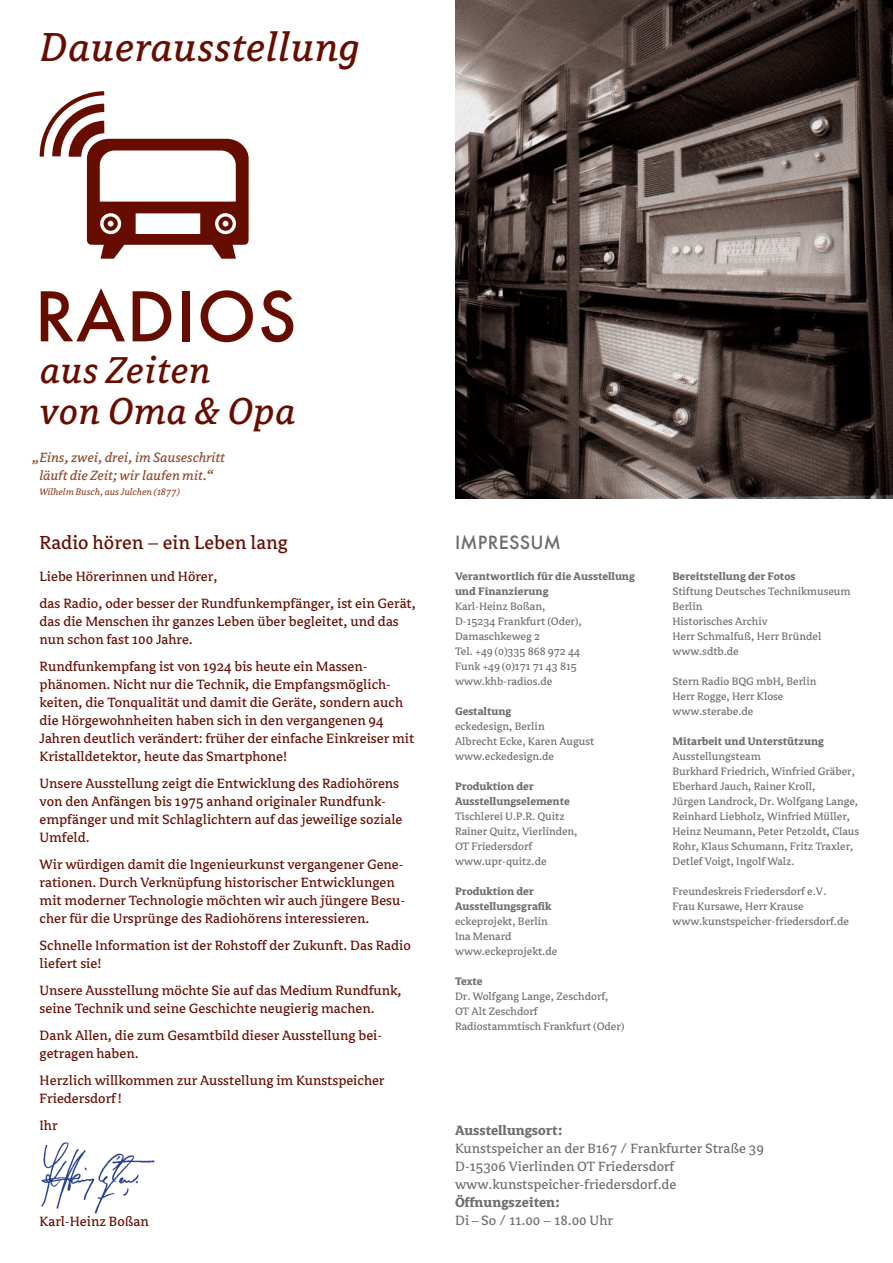
<style>
.page{position:relative;width:893px;height:1263px;background:#fff}
.page>*{position:absolute;margin:0;border:0;box-sizing:border-box;transform-origin:0 0}
.t1{font:500 66.45px "Futura";letter-spacing:.02em;color:#670d00}
.t2{font:italic 45px "Avance Pro";letter-spacing:.015em;color:#670d00}
.t3{font:italic 41.7px "Avance Pro";letter-spacing:.015em;color:#670d00}
.t4{font:21px "Avance";color:#670d00}
.t5{font:500 17.85px "Futura";letter-spacing:.015em;color:#6c6d70}
.t6{font:15px/18px "Avance";color:#670d00}
.t7{font:15px "Avance";color:#6c6d70}
.t8{font:italic 15px/18px "Avance";color:#90482c;text-align:center}
.t9{font:700 15px "Avance";color:#6c6d70}
.t10{font:12px/15px "Avance";color:#6c6d70}
.t11{font:700 12px/15px "Avance";color:#6c6d70}
.t12{font:italic 10.5px "Avance";color:#90482c}
</style>
<div class="page">
<svg style="left:40px;top:91px;width:209px;height:168px"></svg>
<img style="left:455px;top:0;width:438px;height:498px">
<img style="left:41px;top:1142px;width:113px;height:72px">
<p class="t2" style="left:40px;top:23px;width:321px">Dauerausstellung</p>
<p class="t1" style="left:35px;top:271px;width:263px">RADIOS</p>
<p class="t3" style="left:40px;top:347px;width:172px">aus Zeiten</p>
<p class="t3" style="left:40px;top:389px;width:257px">von Oma &amp; Opa</p>
<p class="t8" style="left:32px;top:448px;width:194px">„Eins, zwei, drei, im Sauseschritt läuft die Zeit; wir laufen mit.“</p>
<p class="t12" style="left:39px;top:486px;width:142px">Wilhelm Busch, aus Julchen (1877)</p>
<p class="t4" style="left:40px;top:532px;width:250px">Radio hören – ein Leben lang</p>
<p class="t6" style="left:40px;top:568px;width:179px">Liebe Hörerinnen und Hörer,</p>
<p class="t6" style="left:40px;top:595px;width:378px">das Radio, oder besser der Rundfunkempfänger, ist ein Gerät, das die Menschen ihr ganzes Leben über begleitet, und das nun schon fast 100 Jahre.</p>
<p class="t6" style="left:40px;top:658px;width:376px">Rundfunkempfang ist von 1924 bis heute ein Massen&shy;phänomen. Nicht nur die Technik, die Empfangsmöglich&shy;keiten, die Tonqualität und damit die Geräte, sondern auch die Hörgewohnheiten haben sich in den vergangenen 94<br>Jahren deutlich verändert: früher der einfache Einkreiser mit Kristalldetektor, heute das Smartphone!</p>
<p class="t6" style="left:40px;top:775px;width:364px">Unsere Ausstellung zeigt die Entwicklung des Radiohörens von den Anfängen bis 1975 anhand originaler Rundfunk&shy;empfänger und mit Schlaglichtern auf das jeweilige soziale Umfeld.</p>
<p class="t6" style="left:40px;top:856px;width:367px">Wir würdigen damit die Ingenieurkunst vergangener Gene&shy;rationen. Durch Verknüpfung historischer Entwicklungen mit moderner Technologie möchten wir auch jüngere Besu&shy;cher für die Ursprünge des Radiohörens interessieren.</p>
<p class="t6" style="left:40px;top:937px;width:373px">Schnelle Information ist der Rohstoff der Zukunft. Das Radio liefert sie!</p>
<p class="t6" style="left:40px;top:982px;width:363px">Unsere Ausstellung möchte Sie auf das Medium Rundfunk, seine Technik und seine Geschichte neugierig machen.</p>
<p class="t6" style="left:40px;top:1027px;width:342px">Dank Allen, die zum Gesamtbild dieser Ausstellung bei&shy;getragen haben.</p>
<p class="t6" style="left:40px;top:1072px;width:346px">Herzlich willkommen zur Ausstellung im Kunstspeicher<br>Friedersdorf!</p>
<p class="t6" style="left:40px;top:1117px;width:19px">Ihr</p>
<p class="t6" style="left:40px;top:1213px;width:111px">Karl-Heinz Boßan</p>
<p class="t5" style="left:455px;top:530px;width:108px">IMPRESSUM</p>
<p class="t11" style="left:455px;top:568px;width:181px">Verantwortlich für die Ausstellung und Finanzierung</p>
<p class="t10" style="left:455px;top:599px;width:92px">Karl-Heinz Boßan,</p>
<p class="t10" style="left:455px;top:614px;width:128px">D-15234 Frankfurt (Oder),<br>Damaschkeweg 2</p>
<p class="t10" style="left:455px;top:644px;width:127px">Tel. +49(0)335 868 972 44<br>Funk +49(0)171 71 43 815</p>
<p class="t10" style="left:455px;top:674px;width:99px">www.khb-radios.de</p>
<p class="t11" style="left:455px;top:703px;width:58px">Gestaltung</p>
<p class="t10" style="left:455px;top:719px;width:91px">eckedesign, Berlin</p>
<p class="t10" style="left:455px;top:734px;width:141px">Albrecht Ecke, Karen August</p>
<p class="t10" style="left:455px;top:749px;width:101px">www.eckedesign.de</p>
<p class="t11" style="left:455px;top:778px;width:116px">Produktion der<br>Ausstellungselemente</p>
<p class="t10" style="left:455px;top:809px;width:111px">Tischlerei U.P.R. Quitz</p>
<p class="t10" style="left:455px;top:824px;width:124px">Rainer Quitz, Vierlinden,<br>OT Friedersdorf</p>
<p class="t10" style="left:455px;top:854px;width:93px">www.upr-quitz.de</p>
<p class="t11" style="left:455px;top:883px;width:98px">Produktion der<br>Ausstellungsgrafik</p>
<p class="t10" style="left:455px;top:914px;width:94px">eckeprojekt, Berlin</p>
<p class="t10" style="left:455px;top:929px;width:58px">Ina Menard</p>
<p class="t10" style="left:455px;top:944px;width:104px">www.eckeprojekt.de</p>
<p class="t11" style="left:455px;top:973px;width:29px">Texte</p>
<p class="t10" style="left:455px;top:989px;width:155px">Dr. Wolfgang Lange, Zeschdorf,<br>OT Alt Zeschdorf</p>
<p class="t10" style="left:455px;top:1019px;width:171px">Radiostammtisch Frankfurt (Oder)</p>
<p class="t11" style="left:672px;top:569px;width:125px">Bereitstellung der Fotos</p>
<p class="t10" style="left:672px;top:584px;width:180px">Stiftung Deutsches Technikmuseum<br>Berlin</p>
<p class="t10" style="left:672px;top:614px;width:97px">Historisches Archiv</p>
<p class="t10" style="left:672px;top:629px;width:150px">Herr Schmalfuß, Herr Bründel</p>
<p class="t10" style="left:672px;top:644px;width:68px">www.sdtb.de</p>
<p class="t10" style="left:672px;top:674px;width:145px">Stern Radio BQG mbH, Berlin</p>
<p class="t10" style="left:672px;top:689px;width:113px">Herr Rogge, Herr Klose</p>
<p class="t10" style="left:672px;top:704px;width:82px">www.sterabe.de</p>
<p class="t11" style="left:672px;top:734px;width:153px">Mitarbeit und Unterstützung</p>
<p class="t10" style="left:672px;top:749px;width:90px">Ausstellungsteam</p>
<p class="t10" style="left:672px;top:764px;width:184px">Burkhard Friedrich, Winfried Gräber,<br>Eberhard Jauch, Rainer Kroll,</p>
<p class="t10" style="left:672px;top:794px;width:188px">Jürgen Landrock, Dr. Wolfgang Lange, Reinhard Liebholz, Winfried Müller, Heinz Neumann, Peter Petzoldt, Claus Rohr, Klaus Schumann, Fritz Traxler, Detlef Voigt, Ingolf Walz.</p>
<p class="t10" style="left:672px;top:884px;width:155px">Freundeskreis Friedersdorf e.V.</p>
<p class="t10" style="left:672px;top:899px;width:133px">Frau Kursawe, Herr Krause</p>
<p class="t10" style="left:672px;top:914px;width:178px">www.kunstspeicher-friedersdorf.de</p>
<p class="t9" style="left:455px;top:1123px;width:109px">Ausstellungsort:</p>
<p class="t7" style="left:455px;top:1141px;width:310px">Kunstspeicher an der B167 / Frankfurter Straße 39</p>
<p class="t7" style="left:455px;top:1159px;width:221px">D-15306 Vierlinden OT Friedersdorf</p>
<p class="t7" style="left:455px;top:1177px;width:223px">www.kunstspeicher-friedersdorf.de</p>
<p class="t9" style="left:455px;top:1195px;width:106px">Öffnungszeiten:</p>
<p class="t7" style="left:455px;top:1213px;width:159px">Di–So / 11.00 – 18.00 Uhr</p>
</div>
